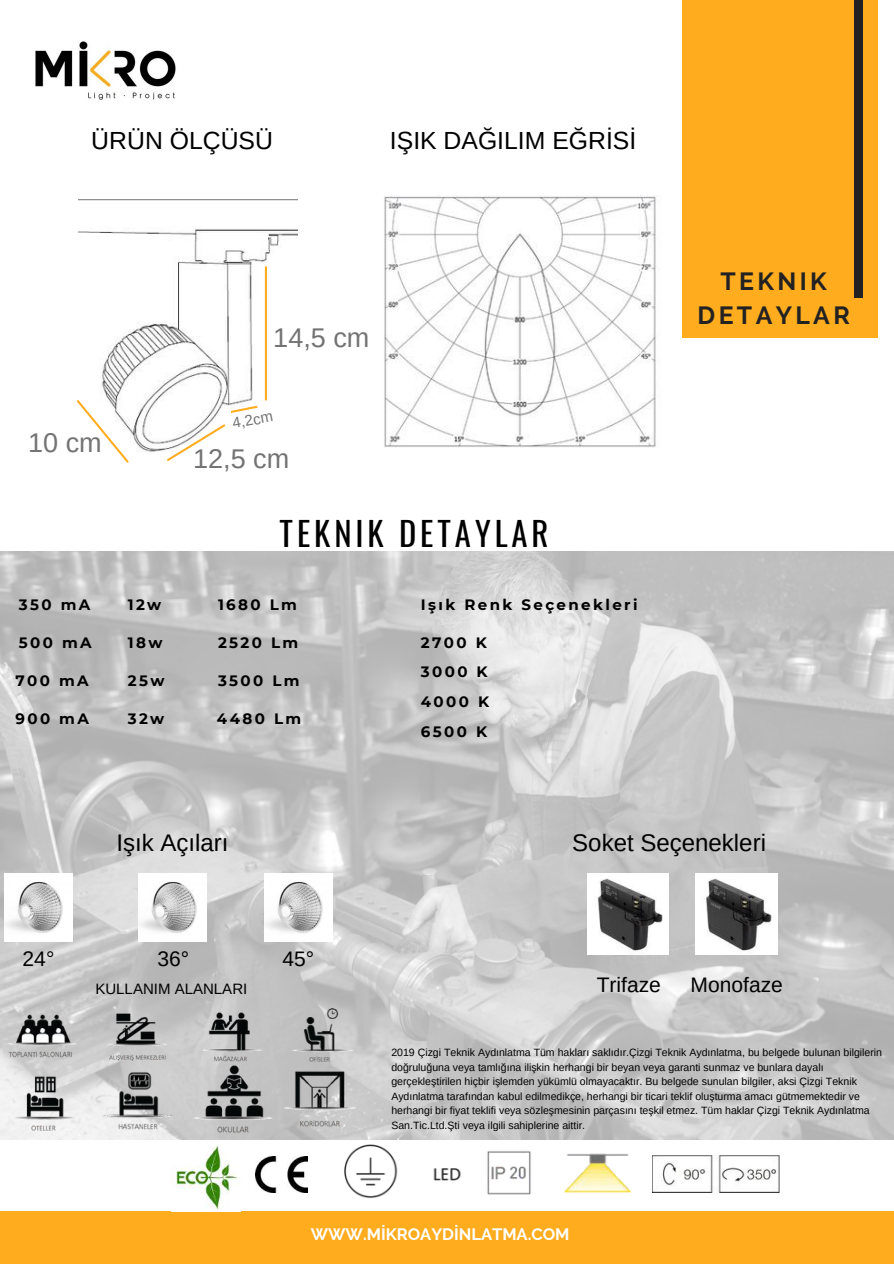
<style>
.page{position:relative;width:894px;height:1264px;background:#fff}
.page>*{position:absolute;margin:0;border:0;box-sizing:border-box;transform-origin:0 0}
.t1{font:32.7px "Oswald";letter-spacing:.12em;color:#000}
.t2{font:27px "Arimo";color:#737373}
.t3{font:24.75px "Arimo";color:#000}
.t4{font:700 24.75px/33.8px "Raleway";letter-spacing:.135em;color:#222;text-align:center}
.t5{font:24px "Arimo";color:#000}
.t6{font:21px "Arimo";color:#000}
.t7{font:700 16.5px "Raleway";color:#fff}
.t8{font:16.5px "Raleway";color:#fff}
.t9{font:700 15px/29.7px "Montserrat";letter-spacing:.16em;color:#000}
.t10{font:15px "Arimo";color:#000}
.t11{font:15px "Arimo";color:#737373}
.t12{font:10.5px/14.4px "Arimo";color:#000}
.s1{font-weight:400}
</style>
<div class="page">
<img style="left:0;top:551px;width:893px;height:588px">
<img style="left:9px;top:1070px;width:72px;height:60px">
<div style="left:682px;top:0;width:195px;height:338px;background:#ffac1f"></div>
<div style="left:854px;top:0;width:8px;height:297px;background:#222"></div>
<img style="left:4px;top:1011px;width:77px;height:47px">
<img style="left:289px;top:1007px;width:64px;height:55px">
<img style="left:191px;top:1062px;width:83px;height:71px">
<img style="left:201px;top:1008px;width:63px;height:53px">
<img style="left:279px;top:1065px;width:84px;height:62px">
<img style="left:106px;top:1010px;width:65px;height:50px">
<img style="left:101px;top:1065px;width:74px;height:64px">
<img style="left:35px;top:41px;width:141px;height:59px">
<div style="left:0;top:1211px;width:893px;height:52px;background:#ffac1f"></div>
<img style="left:384px;top:195px;width:274px;height:253px">
<img style="left:171px;top:1145px;width:67px;height:66px">
<img style="left:256px;top:1156px;width:51px;height:36px">
<img style="left:334px;top:1133px;width:78px;height:65px">
<img style="left:412px;top:1138px;width:73px;height:43px">
<img style="left:564px;top:1153px;width:68px;height:40px">
<img style="left:487px;top:1151px;width:44px;height:44px">
<img style="left:652px;top:1155px;width:127px;height:37px">
<img style="left:264px;top:873px;width:69px;height:68px">
<img style="left:4px;top:873px;width:69px;height:68px">
<img style="left:138px;top:873px;width:69px;height:68px">
<img style="left:587px;top:873px;width:81px;height:81px">
<img style="left:695px;top:873px;width:81px;height:81px">
<img style="left:78px;top:199px;width:220px;height:253px">
<svg style="left:167px;top:424px;width:58px;height:37px"></svg>
<svg style="left:265px;top:266px;width:2px;height:134px"></svg>
<svg style="left:77px;top:400px;width:52px;height:63px"></svg>
<svg style="left:231px;top:405px;width:26px;height:8px"></svg>
<h3 class="t3" style="left:91px;top:127px;width:183px">ÜRÜN ÖLÇÜSÜ</h3>
<h3 class="t3" style="left:390px;top:127px;width:248px">IŞIK DAĞILIM EĞRİSİ</h3>
<h2 class="t2" style="left:28px;top:428px;width:75px">10 cm</h2>
<h2 class="t2" style="left:273px;top:323px;width:98px">14,5 cm</h2>
<h3 class="t11" style="left:231px;top:415px;width:42px;rotate:-11deg">4,2cm</h3>
<h2 class="t2" style="left:193px;top:443px;width:98px">12,5 cm</h2>
<h1 class="t1" style="left:279px;top:508px;width:270px">TEKNIK DETAYLAR</h1>
<h3 class="t9" style="left:19px;top:590px;width:73px">350 mA</h3>
<h3 class="t9" style="left:128px;top:590px;width:35px">12w</h3>
<h3 class="t9" style="left:218px;top:590px;width:80px">1680 Lm</h3>
<h3 class="t9" style="left:19px;top:627px;width:74px">500 mA</h3>
<h3 class="t9" style="left:128px;top:628px;width:36px">18w</h3>
<h3 class="t9" style="left:218px;top:627px;width:82px">2520 Lm</h3>
<h3 class="t9" style="left:15px;top:665px;width:75px">700 mA</h3>
<h3 class="t9" style="left:128px;top:666px;width:38px">25w</h3>
<h3 class="t9" style="left:218px;top:665px;width:83px">3500 Lm</h3>
<h3 class="t9" style="left:15px;top:704px;width:75px">900 mA</h3>
<h3 class="t9" style="left:128px;top:704px;width:38px">32w</h3>
<h3 class="t9" style="left:217px;top:704px;width:86px">4480 Lm</h3>
<h3 class="t9" style="left:421px;top:589px;width:218px">Işık Renk Seçenekleri</h3>
<h3 class="t9" style="left:421px;top:627px;width:70px">2700 K<br>3000 K<br>4000 K<br>6500 K</h3>
<h3 class="t4" style="left:697px;top:264px;width:154px">TEKNIK<br>DETAYLAR</h3>
<h3 class="t5" style="left:116px;top:829px;width:114px">Işık Açıları</h3>
<h3 class="t6" style="left:23px;top:947px;width:33px">24°</h3>
<h3 class="t6" style="left:157px;top:947px;width:33px">36°</h3>
<h3 class="t6" style="left:282px;top:947px;width:33px">45°</h3>
<h3 class="t10" style="left:95px;top:980px;width:153px">KULLANIM ALANLARI</h3>
<h3 class="t5" style="left:572px;top:829px;width:195px">Soket Seçenekleri</h3>
<h3 class="t6" style="left:596px;top:973px;width:66px">Trifaze</h3>
<h3 class="t6" style="left:690px;top:972px;width:94px">Monofaze</h3>
<p class="t12" style="left:391px;top:1045px;width:492px">2019 Çizgi Teknik Aydınlatma Tüm hakları saklıdır.Çizgi Teknik Aydınlatma, bu belgede bulunan bilgilerin doğruluğuna veya tamlığına ilişkin herhangi bir beyan veya garanti sunmaz ve bunlara dayalı gerçekleştirilen hiçbir işlemden yükümlü olmayacaktır. Bu belgede sunulan bilgiler, aksi Çizgi Teknik Aydınlatma tarafından kabul edilmedikçe, herhangi bir ticari teklif oluşturma amacı gütmemektedir ve herhangi bir fiyat teklifi veya sözleşmesinin parçasını teşkil etmez. Tüm haklar Çizgi Teknik Aydınlatma San.Tic.Ltd.Şti veya ilgili sahiplerine aittir.</p>
<h3 class="t7" style="left:311px;top:1224px;width:278px">W W<span class="s1">W</span>W<span class="s1">W</span>. <span class="s1">W</span>M İ<span class="s1">.</span> K<span class="s1">M</span>R<span class="s1">İ K</span>O<span class="s1">R</span>A<span class="s1">O</span>Y<span class="s1">A</span>D<span class="s1">Y</span>İ N<span class="s1">D</span> L<span class="s1">İ N</span>A<span class="s1">L</span>T<span class="s1">A</span>M<span class="s1">T</span>A<span class="s1">M</span>. C<span class="s1">A</span>O<span class="s1">. C</span>M<span class="s1">O M</span></h3>
<h3 class="t8" style="left:319px;top:1233px;width:257px">WWW.MIKROAYDINLATMA.COM</h3>
</div>
